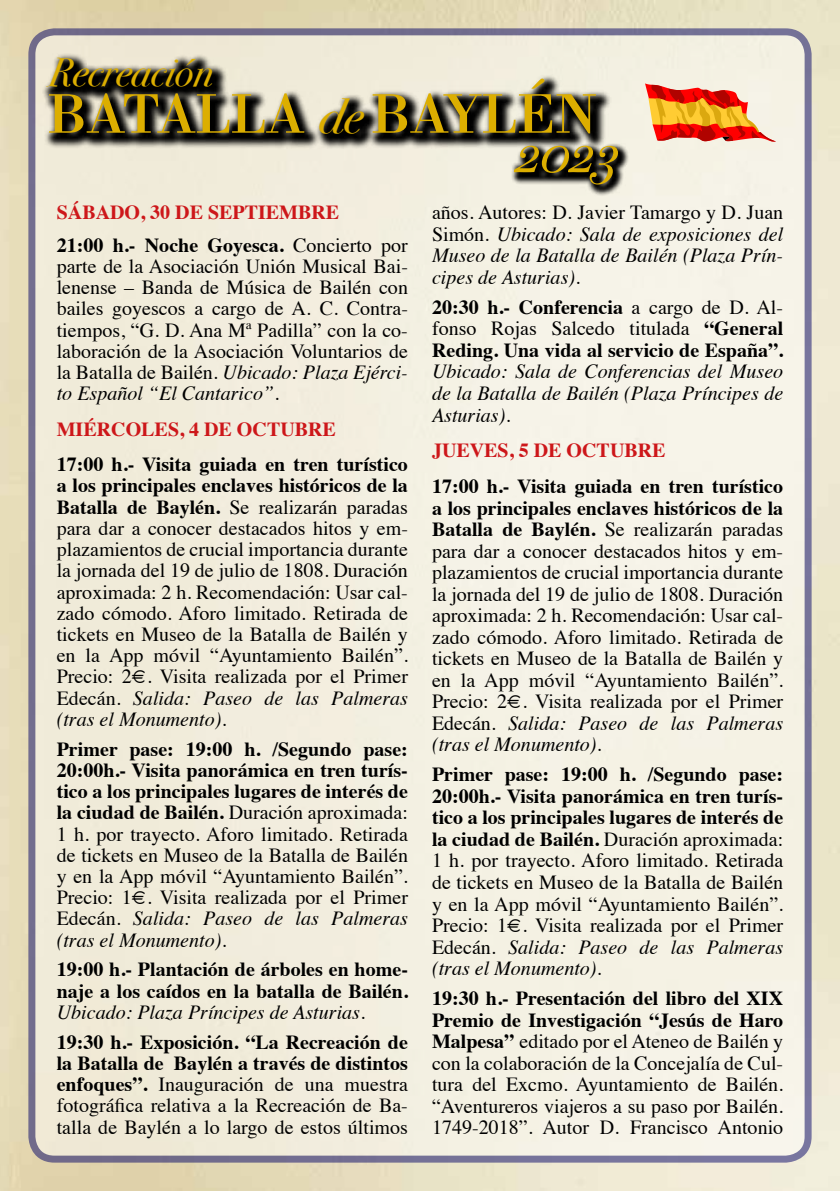
<style>
.page{position:relative;width:840px;height:1191px;background:#fff}
.page>*{position:absolute;margin:0;border:0;box-sizing:border-box;transform-origin:0 0}
.t1{font:italic 61.2px "Bodoni Svty Two OSITCTT";color:#dcae00}
.t2{font:57.6px "Bodoni Std";color:#dcae00}
.t3{font:italic 40.4px "Bodoni Svty Two OSITCTT";color:#dcae00}
.t4{font:20px/21.2px "Times";color:#000;text-align:justify}
.t5{font:italic 20px/21.6px "Times";color:#000;text-align:justify}
.t6{font:700 20px/21.6px "Times";color:#000}
.t7{font:700 20px/32.6px "Times";color:#cd171a}
.s1{font-family:"Bodoni Svty Two OSITCTT";font-style:italic;font-size:49.2px}
.s2{color:#000}
.s3{font-weight:400;color:#000}
.s4{font-style:italic}
.s5{font-weight:700}
.s6{font-style:normal}
.s7{font-weight:400}
</style>
<div class="page">
<img style="left:0;top:0;width:840px;height:1191px">
<div style="left:32px;top:32px;width:775px;height:1127px;background:#f4f0e2;border-radius:23px"></div>
<div style="left:28px;top:28px;width:783px;height:1134px;border:7px solid #006;border-radius:23px"></div>
<svg style="left:645px;top:83px;width:130px;height:59px"></svg>
<svg style="left:42px;top:53px;width:186px;height:49px"></svg>
<svg style="left:44px;top:74px;width:566px;height:75px"></svg>
<svg style="left:511px;top:143px;width:118px;height:53px"></svg>
<h3 class="t3" style="left:48px;top:48px;width:166px">Recreación</h3>
<h2 class="t2" style="left:48px;top:79px;width:550px">BATALLA <span class="s1">de</span> BAYLÉN</h2>
<h1 class="t1" style="left:516px;top:114px;width:105px">2023</h1>
<p class="t7" style="left:57px;top:194px;width:352px">SÁBADO, 30 DE SEPTIEMBRE<br><span class="s2">21:00 h.- Noche Goyesca.</span> <span class="s3">Concierto por</span></p>
<p class="t4" style="left:57px;top:254px;width:352px">parte de la Asociación Unión Musical Bai&shy;lenense – Banda de Música de Bailén con bailes goyescos a cargo de A. C. Contra&shy;tiempos, “G. D. Ana Mª Padilla” con la co&shy;laboración de la Asociación Voluntarios de la Batalla de Bailén. <span class="s4">Ubicado: Plaza Ejérci&shy;to Español “El Cantarico”.</span></p>
<p class="t7" style="left:57px;top:410px;width:280px">MIÉRCOLES, 4 DE OCTUBRE</p>
<p class="t4" style="left:57px;top:452px;width:352px"><span class="s5">17:00 h.- Visita guiada en tren turístico a los principales enclaves históricos de la Batalla de Baylén.</span> Se realizarán paradas para dar a conocer destacados hitos y em&shy;plazamientos de crucial importancia durante la jornada del 19 de julio de 1808. Duración aproximada: 2 h. Recomendación: Usar cal&shy;zado cómodo. Aforo limitado. Retirada de tickets en Museo de la Batalla de Bailén y en la App móvil “Ayuntamiento Bailén”.<br>Precio: 2€. Visita realizada por el Primer Edecán. <span class="s4">Salida: Paseo de las Palmeras (tras el Monumento).</span></p>
<p class="t4" style="left:57px;top:736px;width:352px"><span class="s5">Primer pase: 19:00 h. /Segundo pase:<br>20:00h.- Visita panorámica en tren turís&shy;tico a los principales lugares de interés de la ciudad de Bailén.</span> Duración aproximada:<br>1 h. por trayecto. Aforo limitado. Retirada de tickets en Museo de la Batalla de Bailén y en la App móvil “Ayuntamiento Bailén”.<br>Precio: 1€. Visita realizada por el Primer Edecán. <span class="s4">Salida: Paseo de las Palmeras (tras el Monumento).</span></p>
<p class="t6" style="left:57px;top:957px;width:352px">19:00 h.- Plantación de árboles en home&shy;naje a los caídos en la batalla de Bailén.</p>
<p class="t5" style="left:57px;top:1000px;width:309px">Ubicado: Plaza Príncipes de Asturias.</p>
<p class="t4" style="left:57px;top:1029px;width:352px"><span class="s5">19:30 h.- Exposición. “La Recreación de la Batalla de Baylén a través de distintos enfoques”.</span> Inauguración de una muestra fotográfica relativa a la Recreación de Ba&shy;talla de Baylén a lo largo de estos últimos</p>
<p class="t5" style="left:432px;top:200px;width:352px"><span class="s6">años. Autores: D. Javier Tamargo y D. Juan Simón.</span> Ubicado: Sala de exposiciones del Museo de la Batalla de Bailén (Plaza Prín&shy;cipes de Asturias).</p>
<p class="t6" style="left:432px;top:294px;width:352px;text-align:justify">20:30 h.- Conferencia <span class="s7">a cargo de D. Al&shy;fonso Rojas Salcedo titulada</span> “General Reding. Una vida al servicio de España”.</p>
<p class="t5" style="left:432px;top:360px;width:352px">Ubicado: Sala de Conferencias del Museo de la Batalla de Bailén (Plaza Príncipes de Asturias).</p>
<p class="t7" style="left:432px;top:432px;width:235px">JUEVES, 5 DE OCTUBRE</p>
<p class="t4" style="left:432px;top:474px;width:352px"><span class="s5">17:00 h.- Visita guiada en tren turístico a los principales enclaves históricos de la Batalla de Baylén.</span> Se realizarán paradas para dar a conocer destacados hitos y em&shy;plazamientos de crucial importancia durante la jornada del 19 de julio de 1808. Duración aproximada: 2 h. Recomendación: Usar cal&shy;zado cómodo. Aforo limitado. Retirada de tickets en Museo de la Batalla de Bailén y en la App móvil “Ayuntamiento Bailén”.<br>Precio: 2€. Visita realizada por el Primer Edecán. <span class="s4">Salida: Paseo de las Palmeras (tras el Monumento).</span></p>
<p class="t4" style="left:432px;top:762px;width:352px"><span class="s5">Primer pase: 19:00 h. /Segundo pase:<br>20:00h.- Visita panorámica en tren turís&shy;tico a los principales lugares de interés de la ciudad de Bailén.</span> Duración aproximada:<br>1 h. por trayecto. Aforo limitado. Retirada de tickets en Museo de la Batalla de Bailén y en la App móvil “Ayuntamiento Bailén”.<br>Precio: 1€. Visita realizada por el Primer Edecán. <span class="s4">Salida: Paseo de las Palmeras (tras el Monumento).</span></p>
<p class="t4" style="left:432px;top:986px;width:352px"><span class="s5">19:30 h.- Presentación del libro del XIX Premio de Investigación “Jesús de Haro Malpesa”</span> editado por el Ateneo de Bailén y con la colaboración de la Concejalía de Cul&shy;tura del Excmo. Ayuntamiento de Bailén. “Aventureros viajeros a su paso por Bailén.<br>1749-2018”. Autor D. Francisco Antonio</p>
</div>
